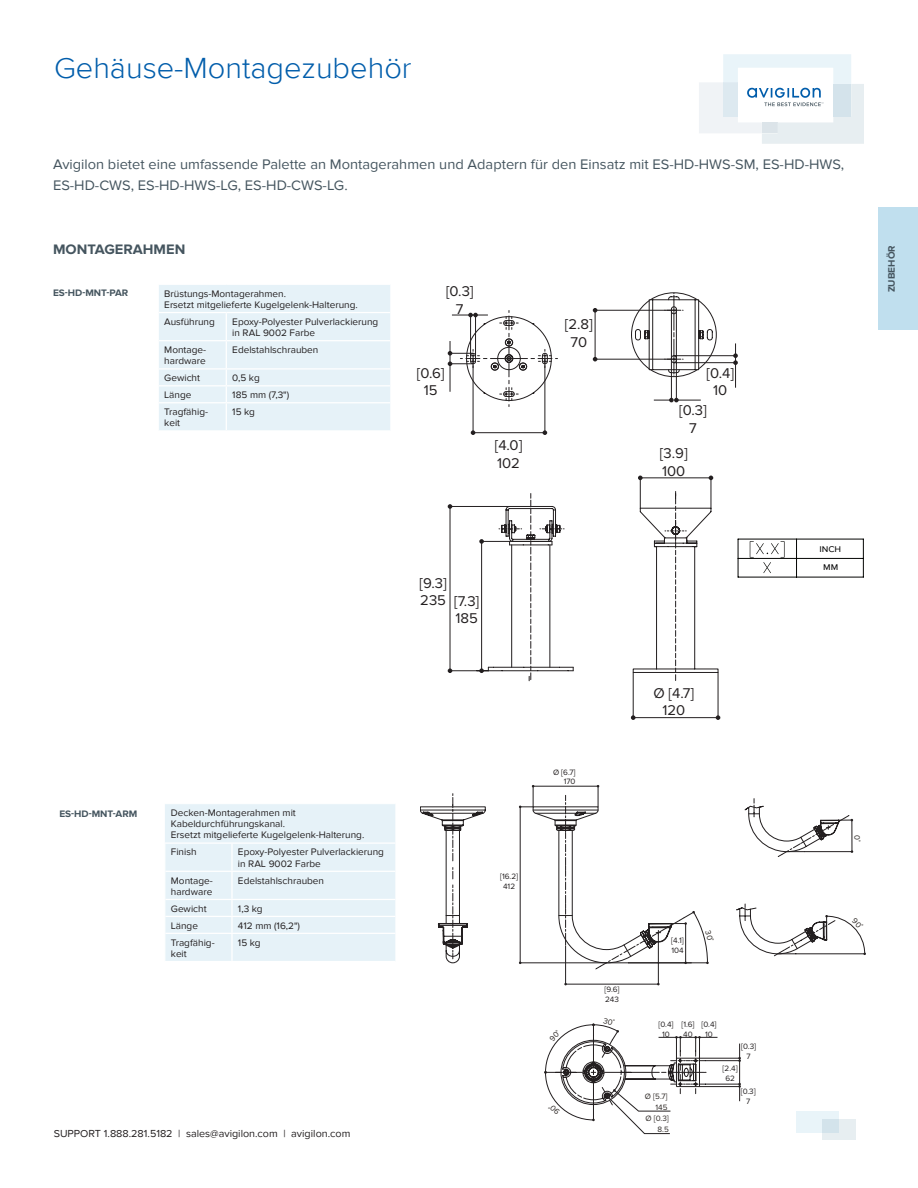
<style>
.page{position:relative;width:918px;height:1188px;background:#fff}
.page>*{position:absolute;margin:0;border:0;box-sizing:border-box;transform-origin:0 0}
.Headings{font:300 30px "Proxima Nova";color:#015dab}
.t1{font:14.7px/17.5px "Proxima Nova";color:#231f20;text-align:center}
.Body{font:14.25px/21px "Proxima Nova";color:#45555f}
.Spec_Heading{font:700 14.25px "Proxima Nova";color:#45555f}
.t2{font:10.5px "Proxima Nova";color:#231f20}
.Callouts{font:10.5px "Proxima Nova";color:#000}
.Spec_body{font:9.75px/11.2px "Proxima Nova";color:#231f20}
.Spec_Heading-2{font:700 9.75px "Proxima Nova";color:#45555f}
.t3{font:8.1px/9.6px "Proxima Nova";color:#231f20;text-align:center}
.t4{font:8.1px/10.9px "Proxima Nova";color:#2e2926;text-align:right}
</style>
<div class="page">
<div style="left:822px;top:1120px;width:34px;height:20px;background:#e7eef1"></div>
<svg style="left:796px;top:1112px;width:43px;height:21px"></svg>
<div style="left:878px;top:207px;width:40px;height:123px;background:#c0dfee"></div>
<svg style="left:699px;top:54px;width:165px;height:90px"></svg>
<hr style="left:674px;top:355px;width:62px;height:1px;background:#231f20">
<hr style="left:674px;top:362px;width:62px;height:1px;background:#231f20">
<hr style="left:633px;top:672px;width:1px;height:46px;background:#231f20">
<hr style="left:718px;top:672px;width:1px;height:46px;background:#231f20">
<hr style="left:633px;top:717px;width:85px;height:1px;background:#231f20">
<svg style="left:716px;top:715px;width:4px;height:5px"></svg>
<svg style="left:631px;top:715px;width:5px;height:5px"></svg>
<svg style="left:733px;top:343px;width:5px;height:45px"></svg>
<svg style="left:448px;top:292px;width:269px;height:389px"></svg>
<svg style="left:750px;top:541px;width:35px;height:32px"></svg>
<hr style="left:738px;top:539px;width:1px;height:38px;background:#040503">
<hr style="left:738px;top:577px;width:125px;height:1px;background:#040503">
<hr style="left:863px;top:539px;width:1px;height:38px;background:#040503">
<hr style="left:738px;top:539px;width:125px;height:1px;background:#040503">
<hr style="left:796px;top:539px;width:1px;height:38px;background:#040503">
<hr style="left:738px;top:558px;width:125px;height:1px;background:#040503">
<div style="left:159px;top:285px;width:231px;height:145px;background:#e6f2f8"></div>
<div style="left:165px;top:804px;width:230px;height:157px;background:#e6f2f8"></div>
<hr style="left:705px;top:1084px;width:35px;height:1px;background:#231f20">
<hr style="left:705px;top:1060px;width:35px;height:1px;background:#231f20">
<hr style="left:699px;top:1058px;width:41px;height:1px;background:#231f20">
<hr style="left:699px;top:1086px;width:41px;height:1px;background:#231f20">
<svg style="left:738px;top:1044px;width:3px;height:57px"></svg>
<svg style="left:423px;top:785px;width:286px;height:200px"></svg>
<svg style="left:736px;top:798px;width:130px;height:158px"></svg>
<svg style="left:544px;top:1023px;width:173px;height:111px"></svg>
<p class="Headings" style="left:54px;top:50px;width:359px">Gehäuse-Montagezubehör</p>
<p class="Body" style="left:53px;top:154px;width:793px">Avigilon bietet eine umfassende Palette an Montagerahmen und Adaptern für den Einsatz mit ES-HD-HWS-SM, ES-HD-HWS,<br>ES-HD-CWS, ES-HD-HWS-LG, ES-HD-CWS-LG.</p>
<p class="Spec_Heading" style="left:53px;top:241px;width:134px">MONTAGERAHMEN</p>
<p class="Spec_Heading-2" style="left:53px;top:288px;width:77px">ES-HD-MNT-PAR</p>
<p class="Spec_body" style="left:164px;top:288px;width:123px">Brüstungs-Montagerahmen.</p>
<p class="Spec_body" style="left:164px;top:299px;width:195px">Ersetzt mitgelieferte Kugelgelenk-Halterung.</p>
<p class="Spec_body" style="left:164px;top:316px;width:52px">Ausführung</p>
<p class="Spec_body" style="left:232px;top:316px;width:148px">Epoxy-Polyester Pulverlackierung in RAL 9002 Farbe</p>
<p class="Spec_body" style="left:164px;top:344px;width:43px">Montage&shy;hardware</p>
<p class="Spec_body" style="left:232px;top:344px;width:88px">Edelstahlschrauben</p>
<p class="Spec_body" style="left:164px;top:372px;width:37px">Gewicht</p>
<p class="Spec_body" style="left:232px;top:372px;width:29px">0,5 kg</p>
<p class="Spec_body" style="left:164px;top:389px;width:29px">Länge</p>
<p class="Spec_body" style="left:232px;top:389px;width:58px">185 mm (7,3")</p>
<p class="Spec_body" style="left:164px;top:406px;width:45px">Tragfähig&shy;keit</p>
<p class="Spec_body" style="left:232px;top:406px;width:24px">15 kg</p>
<p class="t1" style="left:446px;top:283px;width:29px">[0.3]<br>7</p>
<p class="t1" style="left:417px;top:364px;width:29px">[0.6]<br>15</p>
<p class="t1" style="left:495px;top:437px;width:29px;text-align:left">[4.0]<br>102</p>
<p class="t1" style="left:565px;top:316px;width:30px">[2.8]<br>70</p>
<p class="t1" style="left:707px;top:364px;width:29px">[0.4]<br>10</p>
<p class="t1" style="left:679px;top:402px;width:29px">[0.3]<br>7</p>
<p class="t1" style="left:660px;top:445px;width:29px;text-align:left">[3.9]<br>100</p>
<p class="Spec_Heading-2" style="left:886px;top:292px;width:49px;rotate:-90deg">ZUBEHÖR</p>
<p class="Spec_Heading-2" style="left:59px;top:808px;width:79px">ES-HD-MNT-ARM</p>
<p class="Spec_body" style="left:171px;top:807px;width:127px">Decken-Montagerahmen mit<br>Kabeldurchführungskanal.</p>
<p class="Spec_body" style="left:171px;top:830px;width:195px">Ersetzt mitgelieferte Kugelgelenk-Halterung.</p>
<p class="Spec_body" style="left:171px;top:847px;width:27px">Finish</p>
<p class="Spec_body" style="left:238px;top:847px;width:148px">Epoxy-Polyester Pulverlackierung in RAL 9002 Farbe</p>
<p class="Spec_body" style="left:171px;top:875px;width:43px">Montage&shy;hardware</p>
<p class="Spec_body" style="left:238px;top:875px;width:88px">Edelstahlschrauben</p>
<p class="Spec_body" style="left:171px;top:903px;width:37px">Gewicht</p>
<p class="Spec_body" style="left:238px;top:903px;width:26px">1,3 kg</p>
<p class="Spec_body" style="left:171px;top:920px;width:29px">Länge</p>
<p class="Spec_body" style="left:238px;top:920px;width:64px">412 mm (16,2")</p>
<p class="Spec_body" style="left:171px;top:937px;width:45px">Tragfähig&shy;keit</p>
<p class="Spec_body" style="left:238px;top:937px;width:24px">15 kg</p>
<p class="t2" style="left:54px;top:1128px;width:298px">SUPPORT 1.888.281.5182 | sales@avigilon.com | avigilon.com</p>
<p class="t1" style="left:420px;top:574px;width:29px">[9.3]</p>
<p class="t1" style="left:420px;top:592px;width:60px">235 [7.3]</p>
<p class="t1" style="left:455px;top:610px;width:24px">185</p>
<p class="t3" style="left:500px;top:872px;width:20px">[16.2]<br>412</p>
<p class="t3" style="left:553px;top:768px;width:24px;text-align:right">Ø [6.7]<br>170</p>
<p class="t1" style="left:653px;top:684px;width:42px">Ø [4.7]<br>120</p>
<p class="t3" style="left:605px;top:985px;width:16px;text-align:left">[9.6]<br>243</p>
<p class="t3" style="left:671px;top:936px;width:14px;text-align:left">[4.1]<br>104</p>
<p class="t3" style="left:659px;top:1020px;width:17px">[0.4]<br>10</p>
<p class="t3" style="left:701px;top:1020px;width:17px">[0.4]<br>10</p>
<p class="t3" style="left:681px;top:1020px;width:15px;text-align:left">[1.6]<br>40</p>
<p class="t4" style="left:645px;top:1091px;width:25px">Ø [5.7]<br>145<br>Ø [0.3]<br>8.5</p>
<p class="t3" style="left:741px;top:1042px;width:17px">[0.3]<br>7</p>
<p class="t3" style="left:741px;top:1087px;width:17px">[0.3]<br>7</p>
<p class="t3" style="left:723px;top:1064px;width:17px">[2.4]<br>62</p>
<p class="Callouts" style="left:820px;top:542px;width:23px">inch</p>
<p class="Callouts" style="left:823px;top:561px;width:17px">mm</p>
<p class="t4" style="left:863px;top:835px;width:8px;rotate:90deg">0˚</p>
</div>
